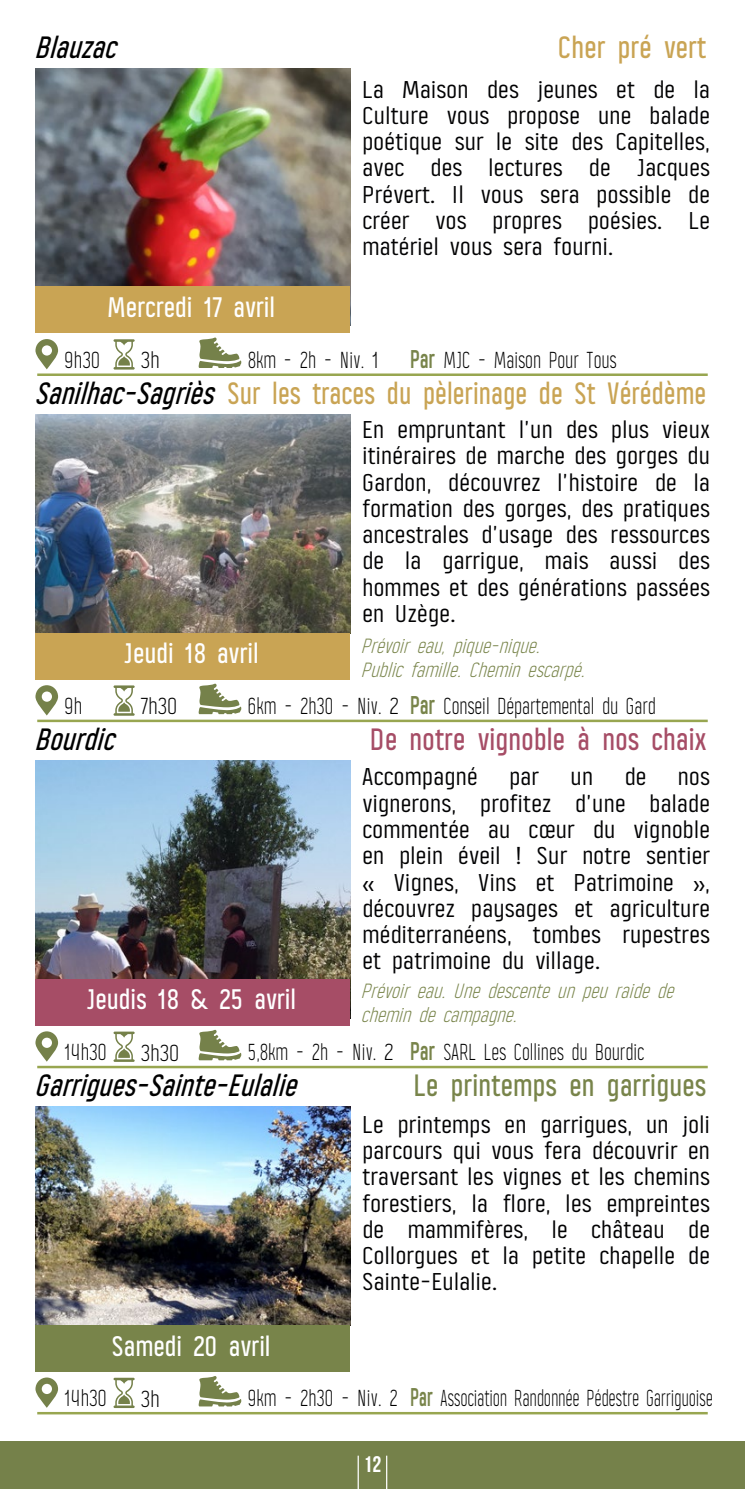
<style>
.page{position:relative;width:745px;height:1489px;background:#fff}
.page>*{position:absolute;margin:0;border:0;box-sizing:border-box;transform-origin:0 0}
.t1{font:500 30px "Alasar";letter-spacing:.01em;color:#c9a454;scale:.95 1}
.t2{font:italic 500 30px "Alasar";color:#000}
.t3{font:500 30px "Alasar";letter-spacing:.01em;color:#a64d66}
.t4{font:500 30px "Alasar";letter-spacing:.01em;color:#78844a}
.t5{font:500 30px "Alasar";letter-spacing:.01em;color:#c9a454}
.t6{font:500 27.5px "Alasar";letter-spacing:.01em;color:#fff}
.t7{font:23.5px/26.2px "Alasar";letter-spacing:.01em;color:#020203;text-align:justify;scale:1.11 1}
.t8{font:300 22.5px "Alasar";color:#000;scale:.85 1}
.t9{font:300 22.5px "Alasar";color:#000;scale:.77 1}
.t10{font:300 22.5px "Alasar";color:#000;scale:.9 1}
.t11{font:300 22.5px "Alasar";color:#000}
.t12{font:700 22.5px "Bebas Neue";color:#fff}
.t13{font:italic 300 20px/24px "Alasar";color:#78844a}
.s1{font-weight:700;font-size:25px;color:#78844a}
.s2{font-style:italic;color:#000}
</style>
<div class="page">
<div style="left:0;top:1440px;width:744px;height:48px;background:#75814a"></div>
<hr style="left:357px;top:1455px;width:1px;height:33px;background:#fff">
<hr style="left:386px;top:1455px;width:1px;height:33px;background:#fff">
<svg style="left:35px;top:339px;width:23px;height:30px"></svg>
<div style="left:42px;top:345px;width:10px;height:10px;background:#fff;border-radius:50%"></div>
<img style="left:36px;top:68px;width:314px;height:218px">
<div style="left:35px;top:286px;width:315px;height:47px;background:#c9a454"></div>
<svg style="left:113px;top:339px;width:22px;height:30px"></svg>
<svg style="left:198px;top:337px;width:43px;height:31px"></svg>
<hr style="left:37px;top:373px;width:670px;height:3px;background:#98a650">
<svg style="left:35px;top:685px;width:23px;height:30px"></svg>
<div style="left:42px;top:691px;width:10px;height:10px;background:#fff;border-radius:50%"></div>
<img style="left:36px;top:414px;width:314px;height:218px">
<div style="left:35px;top:632px;width:315px;height:47px;background:#c9a454"></div>
<svg style="left:113px;top:685px;width:22px;height:30px"></svg>
<svg style="left:198px;top:683px;width:43px;height:31px"></svg>
<hr style="left:37px;top:719px;width:670px;height:3px;background:#98a650">
<svg style="left:35px;top:1031px;width:23px;height:30px"></svg>
<div style="left:42px;top:1037px;width:10px;height:10px;background:#fff;border-radius:50%"></div>
<img style="left:36px;top:760px;width:314px;height:218px">
<div style="left:35px;top:978px;width:315px;height:47px;background:#a64d66"></div>
<svg style="left:113px;top:1031px;width:22px;height:30px"></svg>
<svg style="left:198px;top:1029px;width:43px;height:31px"></svg>
<hr style="left:37px;top:1065px;width:670px;height:3px;background:#98a650">
<svg style="left:35px;top:1377px;width:23px;height:30px"></svg>
<div style="left:42px;top:1383px;width:10px;height:10px;background:#fff;border-radius:50%"></div>
<img style="left:36px;top:1106px;width:314px;height:218px">
<div style="left:35px;top:1324px;width:315px;height:47px;background:#78844a"></div>
<svg style="left:113px;top:1377px;width:22px;height:30px"></svg>
<svg style="left:198px;top:1376px;width:43px;height:30px"></svg>
<hr style="left:37px;top:1411px;width:670px;height:3px;background:#98a650">
<p class="t2" style="left:36px;top:28px;width:92px">Blauzac</p>
<p class="t5" style="left:559px;top:28px;width:149px">Cher pré vert</p>
<p class="t7" style="left:363px;top:75px;width:314px">La Maison des jeunes et de la Culture vous propose une balade poétique sur le site des Capitelles, avec des lectures de Jacques Prévert. Il vous sera possible de créer vos propres poésies. Le matériel vous sera fourni.</p>
<p class="t10" style="left:65px;top:347px;width:41px">9h30</p>
<p class="t6" style="left:109px;top:290px;width:169px">Mercredi 17 avril</p>
<p class="t11" style="left:142px;top:347px;width:20px">3h</p>
<p class="t8" style="left:248px;top:347px;width:156px">8km - 2h - Niv. 1</p>
<p class="t8" style="left:411px;top:347px;width:244px"><span class="s1">Par</span> MJC - Maison Pour Tous</p>
<p class="t1" style="left:36px;top:374px;width:708px"><span class="s2">Sanilhac-Sag riès</span> Sur les traces du pèlerinage de St Vérédème</p>
<p class="t10" style="left:65px;top:693px;width:21px">9h</p>
<p class="t7" style="left:363px;top:416px;width:314px">En empruntant l’un des plus vieux itinéraires de marche des gorges du Gardon, découvrez l’histoire de la formation des gorges, des pratiques ancestrales d’usage des ressources de la garrigue, mais aussi des hommes et des générations passées en Uzège.</p>
<p class="t13" style="left:361px;top:634px;width:231px">Prévoir eau, pique-nique.<br>Public famille. Chemin escarpé.</p>
<p class="t6" style="left:125px;top:636px;width:136px">Jeudi 18 avril</p>
<p class="t11" style="left:142px;top:693px;width:38px">7h30</p>
<p class="t8" style="left:248px;top:693px;width:179px">6km - 2h30 - Niv. 2</p>
<p class="t8" style="left:411px;top:693px;width:290px"><span class="s1">Par</span> Conseil Départemental du Gard</p>
<p class="t2" style="left:36px;top:720px;width:90px">Bourdic</p>
<p class="t3" style="left:372px;top:720px;width:337px">De notre vignoble à nos chaix</p>
<p class="t7" style="left:363px;top:763px;width:105px">Accompagné</p>
<p class="t7" style="left:510px;top:763px;width:28px">par</p>
<p class="t7" style="left:571px;top:763px;width:22px">un</p>
<p class="t7" style="left:625px;top:763px;width:21px">de</p>
<p class="t7" style="left:363px;top:763px;width:314px;text-indent:315px">nos vignerons, profitez d’une balade commentée au cœur du vignoble en plein éveil ! Sur notre sentier « Vignes, Vins et Patrimoine », découvrez paysages et agriculture méditerranéens, tombes rupestres et patrimoine du village.</p>
<p class="t13" style="left:361px;top:978px;width:319px">Prévoir eau. Une descente un peu raide de chemin de campagne.</p>
<p class="t6" style="left:88px;top:982px;width:211px">Jeudis 18 &amp; 25 avril</p>
<p class="t11" style="left:142px;top:1039px;width:40px">3h30</p>
<p class="t8" style="left:248px;top:1039px;width:173px">5,8km - 2h - Niv. 2</p>
<p class="t8" style="left:411px;top:1039px;width:276px"><span class="s1">Par</span> SARL Les Collines du Bourdic</p>
<p class="t10" style="left:65px;top:1039px;width:49px">14h30</p>
<p class="t2" style="left:36px;top:1066px;width:272px">Garrig ues-Sainte-Eulalie</p>
<p class="t4" style="left:415px;top:1066px;width:293px">Le printemps en garrigues</p>
<p class="t7" style="left:363px;top:1110px;width:314px">Le printemps en garrigues, un joli parcours qui vous fera découvrir en traversant les vignes et les chemins forestiers, la flore, les empreintes de mammifères, le château de Collorgues et la petite chapelle de Sainte-Eulalie.</p>
<p class="t6" style="left:114px;top:1328px;width:160px">Samedi 20 avril</p>
<p class="t11" style="left:142px;top:1385px;width:20px">3h</p>
<p class="t8" style="left:248px;top:1385px;width:177px">9km - 2h30 - Niv. 2</p>
<p class="t10" style="left:65px;top:1385px;width:49px">14h30</p>
<p class="t9" style="left:411px;top:1385px;width:393px"><span class="s1">Par</span> Association Randonnée Pédestre Garriguoise</p>
<p class="t12" style="left:363px;top:1451px;width:20px">12</p>
</div>
